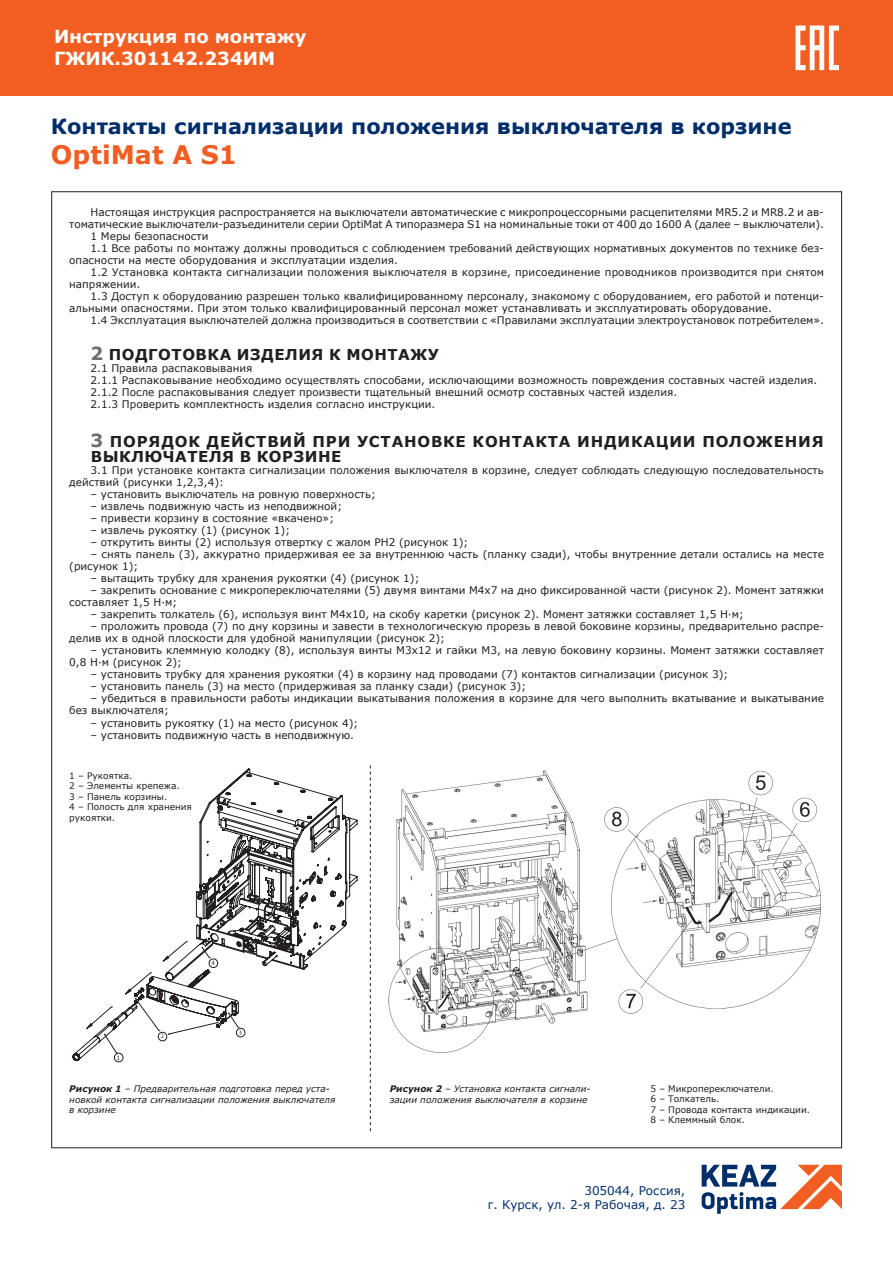
<style>
.page{position:relative;width:893px;height:1263px;background:#fff}
.page>*{position:absolute;margin:0;border:0;box-sizing:border-box;transform-origin:0 0}
.t1{font:700 25.5px "Verdana";color:#f25d21}
.t2{font:700 21px "Verdana";color:#002e6b}
.t3{font:700 18px/21.6px "Verdana";color:#fff}
.t4{font:700 15px/15px "Verdana";letter-spacing:.055em;color:#231f20}
.t5{font:700 15px "Verdana";letter-spacing:.035em;color:#231f20}
.t6{font:12px/14.4px "Verdana";color:#002e6b;text-align:right}
.t7{font:10.5px/12px "Verdana";color:#231f20}
.t8{font:italic 9px/10.5px "Verdana";color:#231f20}
.t9{font:9px/10.5px "Verdana";color:#231f20}
.t10{font:6.15px "PT Sans";color:#231f20}
.s1{font-size:18px;color:#6c6d70}
.s2{font-weight:700}
</style>
<div class="page">
<div style="left:0;top:0;width:893px;height:95px;background:#f25d21"></div>
<svg style="left:795px;top:26px;width:44px;height:44px"></svg>
<svg style="left:702px;top:1165px;width:140px;height:49px"></svg>
<svg style="left:370px;top:765px;width:1px;height:366px"></svg>
<svg style="left:72px;top:768px;width:286px;height:293px"></svg>
<img style="left:388px;top:770px;width:433px;height:283px">
<h3 class="t3" style="left:54px;top:26px;width:254px">Инструкция по монтажу<br>ГЖИК.301142.234ИМ</h3>
<h2 class="t2" style="left:51px;top:111px;width:742px">Контакты сигнализации положения выключателя в корзине</h2>
<h1 class="t1" style="left:51px;top:137px;width:188px">OptiMat А S1</h1>
<p class="t7" style="left:91px;top:206px;width:735px">Настоящая инструкция распространяется на выключатели автоматические c микропроцессорными расцепителями MR5.2 и MR8.2 и ав-</p>
<p class="t7" style="left:69px;top:218px;width:756px">томатические выключатели-разъединители серии OptiMat A типоразмера S1 на номинальные токи от 400 до 1600 А (далее – выключатели).</p>
<p class="t7" style="left:91px;top:230px;width:119px">1 Меры безопасности</p>
<p class="t7" style="left:91px;top:242px;width:735px">1.1 Все работы по монтажу должны проводиться с соблюдением требований действующих нормативных документов по технике без-</p>
<p class="t7" style="left:69px;top:254px;width:330px">опасности на месте оборудования и эксплуатации изделия.</p>
<p class="t7" style="left:91px;top:266px;width:735px">1.2 Установка контакта сигнализации положения выключателя в корзине, присоединение проводников производится при снятом</p>
<p class="t7" style="left:69px;top:278px;width:73px">напряжении.</p>
<p class="t7" style="left:91px;top:290px;width:735px">1.3 Доступ к оборудованию разрешен только квалифицированному персоналу, знакомому с оборудованием, его работой и потенци-</p>
<p class="t7" style="left:69px;top:302px;width:704px">альными опасностями. При этом только квалифицированный персонал может устанавливать и эксплуатировать оборудование.</p>
<p class="t7" style="left:91px;top:314px;width:735px">1.4 Эксплуатация выключателей должна производиться в соответствии с «Правилами эксплуатации электроустановок потребителем».</p>
<h3 class="t5" style="left:91px;top:344px;width:350px"><span class="s1">2</span> ПОДГОТОВКА ИЗДЕЛИЯ К МОНТАЖУ</h3>
<p class="t7" style="left:91px;top:362px;width:728px">2.1 Правила распаковывания<br>2.1.1 Распаковывание необходимо осуществлять способами, исключающими возможность повреждения составных частей изделия.<br>2.1.2 После распаковывания следует произвести тщательный внешний осмотр составных частей изделия.<br>2.1.3 Проверить комплектность изделия согласно инструкции.</p>
<h3 class="t4" style="left:91px;top:434px;width:735px"><span class="s1">3</span> ПОРЯДОК ДЕЙСТВИЙ ПРИ УСТАНОВКЕ КОНТАКТА ИНДИКАЦИИ ПОЛОЖЕНИЯ<br>ВЫКЛЮЧАТЕЛЯ В КОРЗИНЕ</h3>
<p class="t7" style="left:69px;top:464px;width:756px;text-indent:21px">3.1 При установке контакта сигнализации положения выключателя в корзине, следует соблюдать следующую последовательность действий (рисунки 1,2,3,4):</p>
<p class="t7" style="left:91px;top:488px;width:287px">– установить выключатель на ровную поверхность;</p>
<p class="t7" style="left:91px;top:500px;width:253px">– извлечь подвижную часть из неподвижной;</p>
<p class="t7" style="left:91px;top:512px;width:245px">– привести корзину в состояние «вкачено»;</p>
<p class="t7" style="left:91px;top:524px;width:201px">– извлечь рукоятку (1) (рисунок 1);</p>
<p class="t7" style="left:91px;top:536px;width:379px">– открутить винты (2) используя отвертку с жалом PH2 (рисунок 1);</p>
<p class="t7" style="left:69px;top:548px;width:756px;text-indent:21px">– снять панель (3), аккуратно придерживая ее за внутреннюю часть (планку сзади), чтобы внутренние детали остались на месте (рисунок 1);</p>
<p class="t7" style="left:91px;top:572px;width:330px">– вытащить трубку для хранения рукоятки (4) (рисунок 1);</p>
<p class="t7" style="left:69px;top:584px;width:756px;text-indent:21px">– закрепить основание с микропереключателями (5) двумя винтами М4х7 на дно фиксированной части (рисунок 2). Момент затяжки составляет 1,5 Н∙м;</p>
<p class="t7" style="left:91px;top:608px;width:655px">– закрепить толкатель (6), используя винт М4х10, на скобу каретки (рисунок 2). Момент затяжки составляет 1,5 Н∙м;</p>
<p class="t7" style="left:69px;top:620px;width:756px;text-indent:21px">– проложить провода (7) по дну корзины и завести в технологическую прорезь в левой боковине корзины, предварительно распре&shy;делив их в одной плоскости для удобной манипуляции (рисунок 2);</p>
<p class="t7" style="left:69px;top:644px;width:756px;text-indent:21px">– установить клеммную колодку (8), используя винты М3х12 и гайки М3, на левую боковину корзины. Момент затяжки составляет<br>0,8 Н∙м (рисунок 2);</p>
<p class="t7" style="left:91px;top:668px;width:639px">– установить трубку для хранения рукоятки (4) в корзину над проводами (7) контактов сигнализации (рисунок 3);</p>
<p class="t7" style="left:91px;top:680px;width:437px">– установить панель (3) на место (придерживая за планку сзади) (рисунок 3);</p>
<p class="t7" style="left:69px;top:692px;width:756px;text-indent:21px">– убедиться в правильности работы индикации выкатывания положения в корзине для чего выполнить вкатывание и выкатывание без выключателя;</p>
<p class="t7" style="left:91px;top:716px;width:269px">– установить рукоятку (1) на место (рисунок 4);</p>
<p class="t7" style="left:91px;top:728px;width:265px">– установить подвижную часть в неподвижную.</p>
<p class="t9" style="left:69px;top:770px;width:124px">1 – Рукоятка.<br>2 – Элементы крепежа.<br>3 – Панель корзины.<br>4 – Полость для хранения рукоятки.</p>
<p class="t10" style="left:117px;top:1053px;width:5px">1</p>
<p class="t10" style="left:161px;top:1032px;width:5px">2</p>
<p class="t10" style="left:211px;top:959px;width:5px">4</p>
<p class="t10" style="left:239px;top:1028px;width:5px">3</p>
<p class="t8" style="left:69px;top:1084px;width:268px"><span class="s2">Рисунок 1</span> – Предварительная подготовка перед уста&shy;новкой контакта сигнализации положения выключателя в корзине</p>
<p class="t8" style="left:390px;top:1084px;width:202px"><span class="s2">Рисунок 2</span> – Установка контакта сигнали&shy;зации положения выключателя в корзине</p>
<p class="t9" style="left:650px;top:1083px;width:161px">5 – Микропереключатели.<br>6 – Толкатель.<br>7 – Провода контакта индикации.<br>8 – Клеммный блок.</p>
<p class="t6" style="left:488px;top:1183px;width:199px">305044, Россия,<br>г. Курск, ул. 2-я Рабочая, д. 23</p>
</div>
